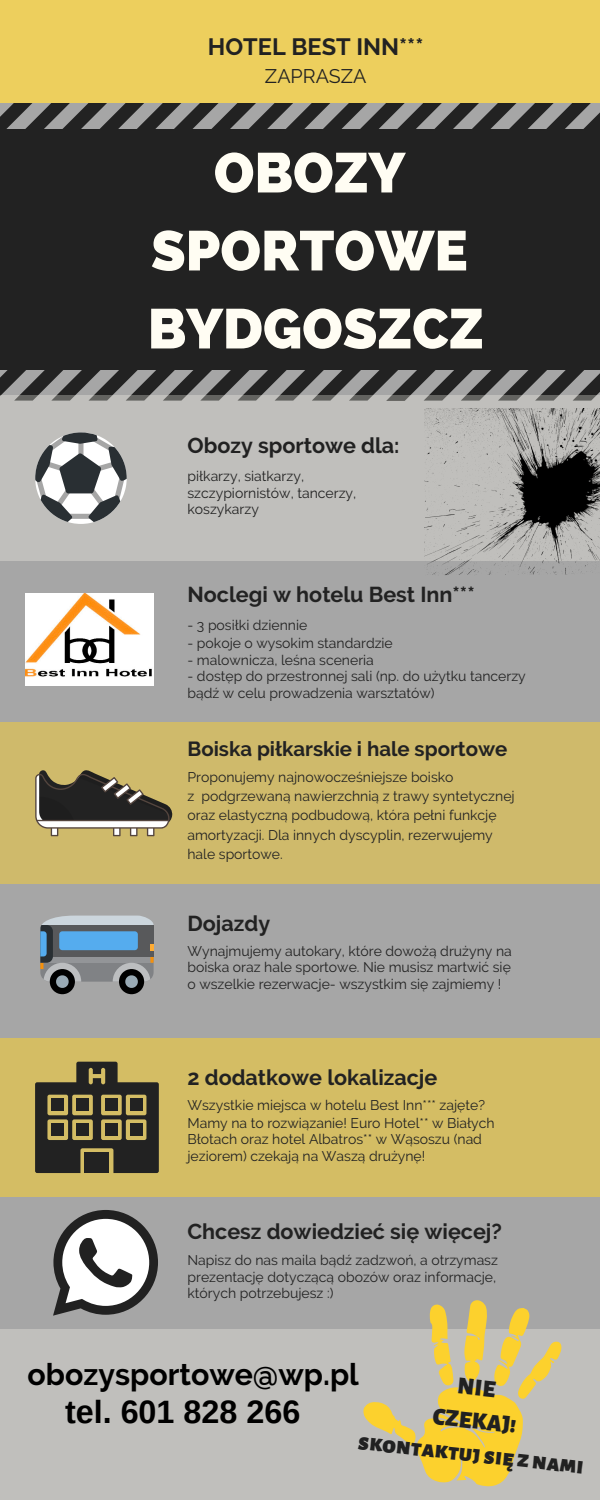
<style>
.page{position:relative;width:600px;height:1500px;background:#a6a6a6}
.page>*{position:absolute;margin:0;border:0;box-sizing:border-box;transform-origin:0 0}
.t1{font:800 56px/78px "Raleway";color:#fffdf3;text-align:center}
.t2{font:700 32.3px "Arimo";color:#000}
.t3{font:700 30.3px "Raleway";color:#000}
.t4{font:900 24px/33px "Alegreya Sans SC";color:#212121;text-align:center}
.t5{font:700 23.6px "Raleway";color:#222}
.t6{font:700 21.5px "Raleway";color:#222}
.t7{font:700 21.5px "Raleway";color:#212121}
.t8{font:700 20.4px "Raleway";color:#222}
.t9{font:19.7px "Raleway";color:#222}
.t10{font:14px/16.5px "Raleway";color:#222}
.t11{font:14px/16.5px "Raleway";color:#212121}
</style>
<div class="page">
<svg style="left:0;top:103px;width:600px;height:292px;background:#2d2d2d"></svg>
<div style="left:0;top:0;width:600px;height:103px;background:#edcf5d"></div>
<div style="left:0;top:395px;width:600px;height:166px;background:#c0bfbc"></div>
<div style="left:0;top:722px;width:600px;height:162px;background:#cfba6b"></div>
<div style="left:0;top:1039px;width:600px;height:158px;background:#d4bd64"></div>
<div style="left:0;top:1329px;width:600px;height:171px;background:#c0bfbc"></div>
<svg style="left:35px;top:432px;width:92px;height:92px"></svg>
<img style="left:25px;top:593px;width:128px;height:92px">
<img style="left:425px;top:408px;width:175px;height:167px">
<svg style="left:40px;top:916px;width:114px;height:78px;background:#758794"></svg>
<svg style="left:35px;top:1062px;width:124px;height:111px"></svg>
<div style="left:85px;top:1152px;width:24px;height:21px;background:#222"></div>
<div style="left:130px;top:1099px;width:12px;height:12px;background:#222"></div>
<svg style="left:53px;top:1210px;width:105px;height:106px"></svg>
<svg style="left:35px;top:770px;width:137px;height:66px"></svg>
<svg style="left:363px;top:1300px;width:199px;height:187px"></svg>
<h3 class="t5" style="left:208px;top:33px;width:217px">HOTEL BEST INN***</h3>
<h3 class="t9" style="left:265px;top:64px;width:103px">ZAPRASZA</h3>
<h1 class="t1" style="left:148px;top:134px;width:337px">OBOZY<br>SPORTOWE<br>BYDGOSZCZ</h1>
<h3 class="t7" style="left:188px;top:433px;width:214px">Obozy sportowe dla:</h3>
<p class="t11" style="left:188px;top:468px;width:170px">piłkarzy, siatkarzy, szczypiornistów, tancerzy, koszykarzy</p>
<h3 class="t6" style="left:188px;top:582px;width:289px">Noclegi w hotelu Best Inn***</h3>
<p class="t10" style="left:188px;top:617px;width:121px">- 3 posiłki dziennie</p>
<p class="t10" style="left:188px;top:635px;width:207px">- pokoje o wysokim standardzie</p>
<p class="t10" style="left:188px;top:652px;width:188px">- malownicza, leśna sceneria</p>
<p class="t10" style="left:188px;top:668px;width:340px">- dostęp do przestronnej sali (np. do użytku tancerzy bądź w celu prowadzenia warsztatów)</p>
<h3 class="t8" style="left:188px;top:737px;width:321px">Boiska piłkarskie i hale sportowe</h3>
<p class="t10" style="left:188px;top:768px;width:329px;line-height:19.2px">Proponujemy najnowocześniejsze boisko<br>z podgrzewaną nawierzchnią z trawy syntetycznej oraz elastyczną podbudową, która pełni funkcję amortyzacji. Dla innych dyscyplin, rezerwujemy hale sportowe.</p>
<h3 class="t6" style="left:188px;top:911px;width:84px">Dojazdy</h3>
<p class="t10" style="left:188px;top:942px;width:326px;text-align:justify">Wynajmujemy autokary, które dowożą drużyny na boiska oraz hale sportowe. Nie musisz martwić się o wszelkie rezerwacje- wszystkim się zajmiemy !</p>
<h3 class="t6" style="left:188px;top:1065px;width:251px">2 dodatkowe lokalizacje</h3>
<p class="t10" style="left:188px;top:1096px;width:309px;line-height:18px">Wszystkie miejsca w hotelu Best Inn*** zajęte?<br>Mamy na to rozwiązanie! Euro Hotel** w Białych</p>
<p class="t10" style="left:188px;top:1131px;width:296px">Błotach oraz hotel Albatros** w Wąsoszu (nad jeziorem) czekają na Waszą drużynę!</p>
<h3 class="t6" style="left:188px;top:1219px;width:316px">Chcesz dowiedzieć się więcej?</h3>
<p class="t10" style="left:188px;top:1252px;width:312px">Napisz do nas maila bądź zadzwoń, a otrzymasz prezentację dotyczącą obozów oraz informacje, których potrzebujesz :)</p>
<h3 class="t3" style="left:28px;top:1356px;width:333px">obozysportowe@wp.pl</h3>
<h2 class="t2" style="left:65px;top:1394px;width:237px">tel. 601 828 266</h2>
<h3 class="t4" style="left:367px;top:1360px;width:228px;rotate:6deg">NIE<br>CZEKAJ!<br>skontaktuj się znami</h3>
</div>
